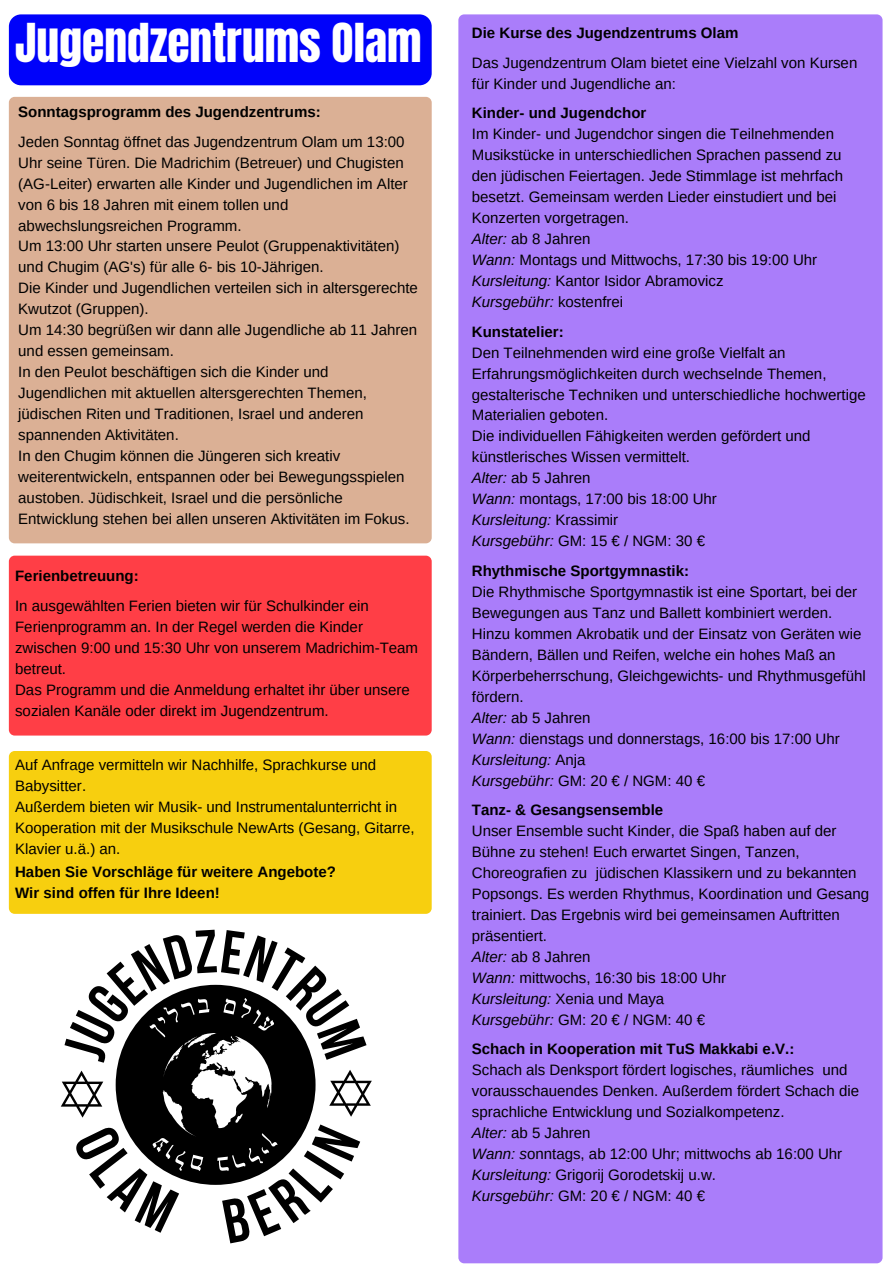
<style>
.page{position:relative;width:893px;height:1266px;background:#fff}
.page>*{position:absolute;margin:0;border:0;box-sizing:border-box;transform-origin:0 0}
.t1{font:45.5px "Anton";color:#fff}
.t2{font:15.05px/21px "Arimo";color:#000}
.t3{font:700 15.05px/21px "Arimo";color:#000}
.s1{font-style:italic}
</style>
<div class="page">
<div style="left:9px;top:14px;width:422px;height:71px;background:#0002fa;border-radius:12px"></div>
<div style="left:458px;top:14px;width:424px;height:1249px;background:#aa7dfa;border-radius:6px"></div>
<div style="left:9px;top:97px;width:422px;height:446px;background:#dbb095;border-radius:6px"></div>
<div style="left:9px;top:555px;width:422px;height:180px;background:#ff3e46;border-radius:6px"></div>
<div style="left:9px;top:751px;width:422px;height:162px;background:#f7cf0f;border-radius:6px"></div>
<svg style="left:61px;top:929px;width:311px;height:314px"></svg>
<h1 class="t1" style="left:15px;top:10px;width:408px">Jugendzentrums Olam</h1>
<p class="t3" style="left:472px;top:22px;width:268px">Die Kurse des Jugendzentrums Olam</p>
<p class="t2" style="left:472px;top:52px;width:387px">Das Jugendzentrum Olam bietet eine Vielzahl von Kursen für Kinder und Jugendliche an:</p>
<p class="t3" style="left:472px;top:103px;width:176px">Kinder- und Jugendchor</p>
<p class="t2" style="left:472px;top:123px;width:373px">Im Kinder- und Jugendchor singen die Teilnehmenden Musikstücke in unterschiedlichen Sprachen passend zu den jüdischen Feiertagen. Jede Stimmlage ist mehrfach besetzt. Gemeinsam werden Lieder einstudiert und bei Konzerten vorgetragen.<br><span class="s1">Alter:</span> ab 8 Jahren<br><span class="s1">Wann:</span> Montags und Mittwochs, 17:30 bis 19:00 Uhr <span class="s1">Kursleitung:</span> Kantor Isidor Abramovicz<br><span class="s1">Kursgebühr:</span> kostenfrei</p>
<p class="t3" style="left:472px;top:321px;width:93px">Kunstatelier:</p>
<p class="t2" style="left:472px;top:342px;width:395px">Den Teilnehmenden wird eine große Vielfalt an Erfahrungsmöglichkeiten durch wechselnde Themen, gestalterische Techniken und unterschiedliche hochwertige Materialien geboten.<br>Die individuellen Fähigkeiten werden gefördert und künstlerisches Wissen vermittelt.<br><span class="s1">Alter:</span> ab 5 Jahren<br><span class="s1">Wann:</span> montags, 17:00 bis 18:00 Uhr<br><span class="s1">Kursleitung:</span> Krassimir<br><span class="s1">Kursgebühr:</span> GM: 15 € / NGM: 30 €</p>
<p class="t3" style="left:472px;top:560px;width:219px">Rhythmische Sportgymnastik:</p>
<p class="t2" style="left:472px;top:581px;width:395px">Die Rhythmische Sportgymnastik ist eine Sportart, bei der Bewegungen aus Tanz und Ballett kombiniert werden.<br>Hinzu kommen Akrobatik und der Einsatz von Geräten wie Bändern, Bällen und Reifen, welche ein hohes Maß an Körperbeherrschung, Gleichgewichts- und Rhythmusgefühl fördern.<br><span class="s1">Alter:</span> ab 5 Jahren<br><span class="s1">Wann:</span> dienstags und donnerstags, 16:00 bis 17:00 Uhr <span class="s1">Kursleitung:</span> Anja<br><span class="s1">Kursgebühr:</span> GM: 20 € / NGM: 40 €</p>
<p class="t3" style="left:472px;top:799px;width:193px">Tanz- &amp; Gesangsensemble</p>
<p class="t2" style="left:472px;top:820px;width:399px">Unser Ensemble sucht Kinder, die Spaß haben auf der Bühne zu stehen! Euch erwartet Singen, Tanzen, Choreografien zu jüdischen Klassikern und zu bekannten Popsongs. Es werden Rhythmus, Koordination und Gesang trainiert. Das Ergebnis wird bei gemeinsamen Auftritten präsentiert.<br><span class="s1">Alter:</span> ab 8 Jahren<br><span class="s1">Wann:</span> mittwochs, 16:30 bis 18:00 Uhr<br><span class="s1">Kursleitung:</span> Xenia und Maya<br><span class="s1">Kursgebühr:</span> GM: 20 € / NGM: 40 €</p>
<p class="t3" style="left:472px;top:1038px;width:324px">Schach in Kooperation mit TuS Makkabi e.V.:</p>
<p class="t2" style="left:472px;top:1059px;width:389px">Schach als Denksport fördert logisches, räumliches und vorausschauendes Denken. Außerdem fördert Schach die sprachliche Entwicklung und Sozialkompetenz.<br><span class="s1">Alter:</span> ab 5 Jahren<br><span class="s1">Wann: s</span>onntags, ab 12:00 Uhr; mittwochs ab 16:00 Uhr <span class="s1">Kursleitung:</span> Grigorij Gorodetskij u.w.<br><span class="s1">Kursgebühr:</span> GM: 20 € / NGM: 40 €</p>
<p class="t3" style="left:18px;top:101px;width:304px">Sonntagsprogramm des Jugendzentrums:</p>
<p class="t2" style="left:18px;top:131px;width:401px">Jeden Sonntag öffnet das Jugendzentrum Olam um 13:00<br>Uhr seine Türen. Die Madrichim (Betreuer) und Chugisten (AG-Leiter) erwarten alle Kinder und Jugendlichen im Alter von 6 bis 18 Jahren mit einem tollen und abwechslungsreichen Programm.<br>Um 13:00 Uhr starten unsere Peulot (Gruppenaktivitäten) und Chugim (AG's) für alle 6- bis 10-Jährigen.<br>Die Kinder und Jugendlichen verteilen sich in altersgerechte Kwutzot (Gruppen).<br>Um 14:30 begrüßen wir dann alle Jugendliche ab 11 Jahren und essen gemeinsam.<br>In den Peulot beschäftigen sich die Kinder und Jugendlichen mit aktuellen altersgerechten Themen, jüdischen Riten und Traditionen, Israel und anderen spannenden Aktivitäten.<br>In den Chugim können die Jüngeren sich kreativ weiterentwickeln, entspannen oder bei Bewegungsspielen austoben. Jüdischkeit, Israel und die persönliche Entwicklung stehen bei allen unseren Aktivitäten im Fokus.</p>
<p class="t3" style="left:15px;top:565px;width:125px">Ferienbetreuung:</p>
<p class="t2" style="left:15px;top:595px;width:404px">In ausgewählten Ferien bieten wir für Schulkinder ein Ferienprogramm an. In der Regel werden die Kinder zwischen 9:00 und 15:30 Uhr von unserem Madrichim-Team betreut.<br>Das Programm und die Anmeldung erhaltet ihr über unsere sozialen Kanäle oder direkt im Jugendzentrum.</p>
<p class="t2" style="left:15px;top:754px;width:401px">Auf Anfrage vermitteln wir Nachhilfe, Sprachkurse und Babysitter.<br>Außerdem bieten wir Musik- und Instrumentalunterricht in Kooperation mit der Musikschule NewArts (Gesang, Gitarre, Klavier u.ä.) an.</p>
<p class="t3" style="left:15px;top:861px;width:322px">Haben Sie Vorschläge für weitere Angebote?<br>Wir sind offen für Ihre Ideen!</p>
</div>
